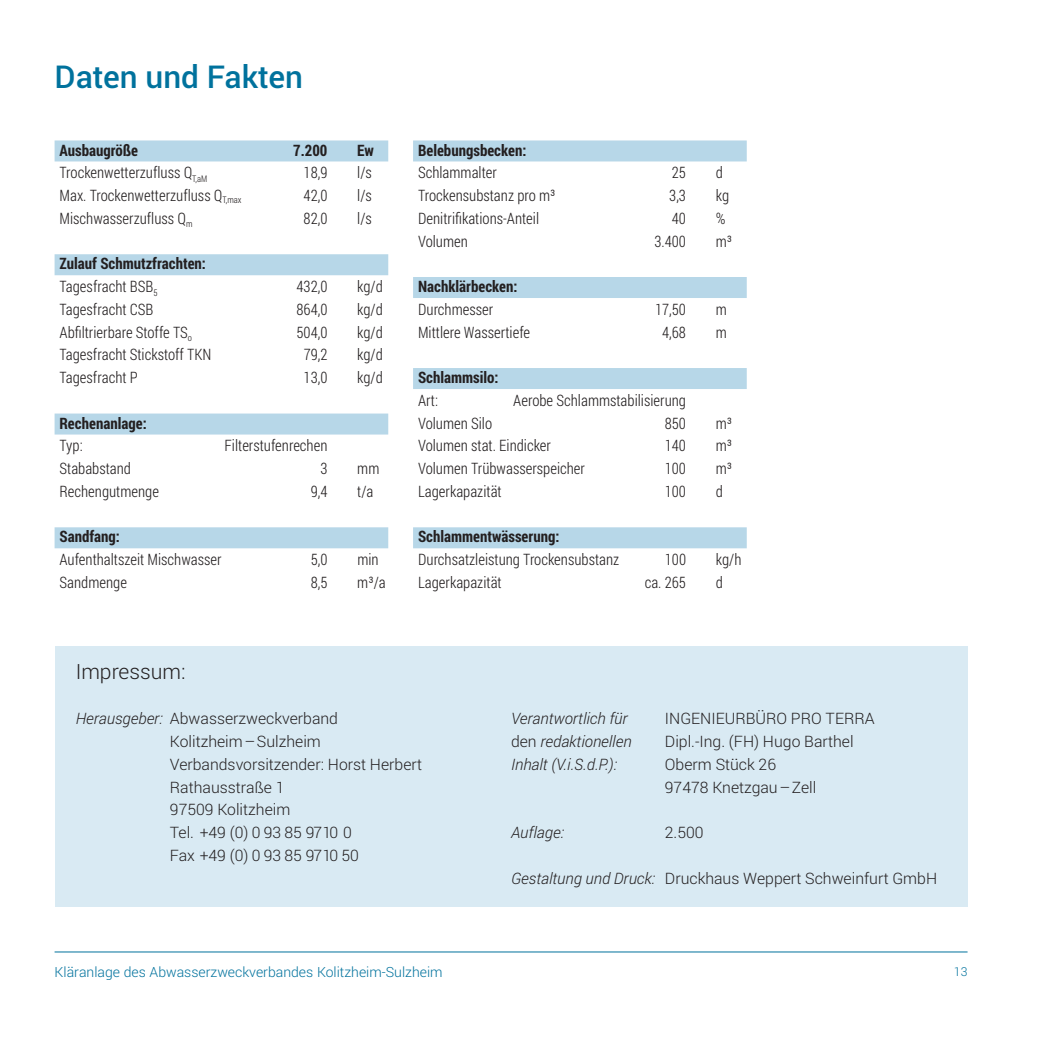
<style>
.page{position:relative;width:1042px;height:1042px;background:#fff}
.page>*{position:absolute;margin:0;border:0;box-sizing:border-box;transform-origin:0 0}
.t1{font:500 31.5px "Roboto";color:#00729d}
.t2{font:300 21px "Roboto";color:#231f20}
.t3{font:300 15.75px "Roboto Condensed";color:#231f20}
.t4{font:300 15.75px/22.8px "Roboto";color:#231f20}
.t5{font:700 15.75px/22.8px "Roboto Condensed";color:#231f20}
.t6{font:italic 300 15.75px "Roboto";color:#231f20}
.t7{font:300 14px "Roboto";color:#00729d}
.t8{font:300 12.25px "Roboto";color:#00729d}
.s1{font-weight:300}
.s2{font-style:italic}
.s3{font-style:normal}
</style>
<div class="page">
<hr style="left:55px;top:951px;width:912px;height:1px;background:#00729d">
<div style="left:55px;top:140px;width:333px;height:21px;background:#b7d7e8"></div>
<div style="left:55px;top:254px;width:333px;height:21px;background:#b7d7e8"></div>
<div style="left:55px;top:413px;width:333px;height:21px;background:#b7d7e8"></div>
<div style="left:55px;top:527px;width:333px;height:21px;background:#b7d7e8"></div>
<div style="left:413px;top:140px;width:334px;height:21px;background:#b7d7e8"></div>
<div style="left:413px;top:277px;width:334px;height:21px;background:#b7d7e8"></div>
<div style="left:413px;top:368px;width:334px;height:21px;background:#b7d7e8"></div>
<div style="left:413px;top:527px;width:334px;height:21px;background:#b7d7e8"></div>
<div style="left:55px;top:646px;width:912px;height:260px;background:#d9eaf3"></div>
<h1 class="t1" style="left:55px;top:59px;width:250px">Daten und Fakten</h1>
<p class="t5" style="left:60px;top:139px;width:80px">Ausbaugröße</p>
<p class="t5" style="left:293px;top:139px;width:36px">7.200</p>
<p class="t5" style="left:357px;top:139px;width:18px">Ew</p>
<p class="t3" style="left:60px;top:164px;width:149px">Trockenwetterzufluss Q<sub>T,aM</sub></p>
<p class="t3" style="left:304px;top:164px;width:25px">18,9</p>
<p class="t3" style="left:357px;top:164px;width:16px">l/s</p>
<p class="t3" style="left:60px;top:186px;width:183px">Max. Trockenwetterzufluss Q<sub>T,max</sub></p>
<p class="t3" style="left:304px;top:186px;width:25px">42,0</p>
<p class="t3" style="left:357px;top:186px;width:16px">l/s</p>
<p class="t3" style="left:60px;top:209px;width:135px">Mischwasserzufluss Q<sub>m</sub></p>
<p class="t3" style="left:304px;top:209px;width:25px">82,0</p>
<p class="t3" style="left:357px;top:209px;width:16px">l/s</p>
<p class="t5" style="left:60px;top:252px;width:148px">Zulauf Schmutzfrachten:<br><span class="s1">Tagesfracht BSB</span><sub>5</sub></p>
<p class="t3" style="left:296px;top:277px;width:32px">432,0</p>
<p class="t3" style="left:357px;top:277px;width:27px">kg/d</p>
<p class="t3" style="left:60px;top:300px;width:95px">Tagesfracht CSB</p>
<p class="t3" style="left:296px;top:300px;width:32px">864,0</p>
<p class="t3" style="left:357px;top:300px;width:27px">kg/d</p>
<p class="t3" style="left:60px;top:323px;width:134px">Abfiltrierbare Stoffe TS<sub>o</sub></p>
<p class="t3" style="left:296px;top:323px;width:32px">504,0</p>
<p class="t3" style="left:357px;top:323px;width:27px">kg/d</p>
<p class="t3" style="left:60px;top:346px;width:154px">Tagesfracht Stickstoff TKN</p>
<p class="t3" style="left:304px;top:346px;width:25px">79,2</p>
<p class="t3" style="left:357px;top:346px;width:27px">kg/d</p>
<p class="t3" style="left:60px;top:368px;width:80px">Tagesfracht P</p>
<p class="t3" style="left:304px;top:368px;width:25px">13,0</p>
<p class="t3" style="left:357px;top:368px;width:27px">kg/d</p>
<p class="t5" style="left:60px;top:412px;width:89px">Rechenanlage:</p>
<p class="t3" style="left:60px;top:437px;width:25px">Typ:</p>
<p class="t3" style="left:225px;top:437px;width:104px">Filterstufenrechen</p>
<p class="t3" style="left:60px;top:459px;width:73px">Stababstand</p>
<p class="t3" style="left:320px;top:459px;width:9px">3</p>
<p class="t3" style="left:357px;top:459px;width:24px">mm</p>
<p class="t3" style="left:60px;top:482px;width:101px">Rechengutmenge</p>
<p class="t3" style="left:311px;top:482px;width:18px">9,4</p>
<p class="t3" style="left:357px;top:482px;width:18px">t/a</p>
<p class="t5" style="left:60px;top:525px;width:62px">Sandfang:</p>
<p class="t3" style="left:60px;top:550px;width:164px">Aufenthaltszeit Mischwasser</p>
<p class="t3" style="left:311px;top:550px;width:18px">5,0</p>
<p class="t3" style="left:357px;top:550px;width:23px">min</p>
<p class="t3" style="left:60px;top:573px;width:69px">Sandmenge</p>
<p class="t3" style="left:311px;top:573px;width:18px">8,5</p>
<p class="t3" style="left:357px;top:573px;width:30px">m³/a</p>
<p class="t5" style="left:418px;top:139px;width:110px">Belebungsbecken:</p>
<p class="t3" style="left:418px;top:164px;width:80px">Schlammalter</p>
<p class="t3" style="left:672px;top:164px;width:16px">25</p>
<p class="t3" style="left:716px;top:164px;width:9px">d</p>
<p class="t3" style="left:418px;top:186px;width:139px">Trockensubstanz pro m³</p>
<p class="t3" style="left:669px;top:186px;width:18px">3,3</p>
<p class="t3" style="left:716px;top:186px;width:15px">kg</p>
<p class="t3" style="left:418px;top:209px;width:123px">Denitrifikations-Anteil</p>
<p class="t3" style="left:672px;top:209px;width:16px">40</p>
<p class="t3" style="left:716px;top:209px;width:11px">%</p>
<p class="t3" style="left:418px;top:232px;width:51px">Volumen</p>
<p class="t3" style="left:654px;top:232px;width:33px">3.400</p>
<p class="t3" style="left:716px;top:232px;width:18px">m³</p>
<p class="t5" style="left:418px;top:275px;width:101px">Nachklärbecken:</p>
<p class="t3" style="left:418px;top:300px;width:77px">Durchmesser</p>
<p class="t3" style="left:655px;top:300px;width:32px">17,50</p>
<p class="t3" style="left:716px;top:300px;width:13px">m</p>
<p class="t3" style="left:418px;top:323px;width:114px">Mittlere Wassertiefe</p>
<p class="t3" style="left:662px;top:323px;width:25px">4,68</p>
<p class="t3" style="left:716px;top:323px;width:13px">m</p>
<p class="t5" style="left:418px;top:366px;width:82px">Schlammsilo:</p>
<p class="t3" style="left:418px;top:391px;width:21px">Art:</p>
<p class="t3" style="left:513px;top:391px;width:174px">Aerobe Schlammstabilisierung</p>
<p class="t3" style="left:418px;top:414px;width:76px">Volumen Silo</p>
<p class="t3" style="left:665px;top:414px;width:23px">850</p>
<p class="t3" style="left:716px;top:414px;width:18px">m³</p>
<p class="t3" style="left:418px;top:437px;width:134px">Volumen stat. Eindicker</p>
<p class="t3" style="left:665px;top:437px;width:23px">140</p>
<p class="t3" style="left:716px;top:437px;width:18px">m³</p>
<p class="t3" style="left:418px;top:459px;width:168px">Volumen Trübwasserspeicher</p>
<p class="t3" style="left:665px;top:459px;width:23px">100</p>
<p class="t3" style="left:716px;top:459px;width:18px">m³</p>
<p class="t3" style="left:418px;top:482px;width:85px">Lagerkapazität</p>
<p class="t3" style="left:665px;top:482px;width:23px">100</p>
<p class="t3" style="left:716px;top:482px;width:9px">d</p>
<p class="t5" style="left:418px;top:525px;width:143px">Schlammentwässerung:</p>
<p class="t3" style="left:418px;top:550px;width:203px">Durchsatzleistung Trockensubstanz</p>
<p class="t3" style="left:665px;top:550px;width:23px">100</p>
<p class="t3" style="left:716px;top:550px;width:27px">kg/h</p>
<p class="t3" style="left:418px;top:573px;width:85px">Lagerkapazität</p>
<p class="t3" style="left:645px;top:573px;width:43px">ca. 265</p>
<p class="t3" style="left:716px;top:573px;width:9px">d</p>
<h2 class="t2" style="left:76px;top:659px;width:111px">Impressum:</h2>
<p class="t4" style="left:170px;top:707px;width:254px;text-indent:-94px"><span class="s2">Herausgeber:</span> Abwasserzweckverband<br>Kolitzheim–Sulzheim<br>Verbandsvorsitzender: Horst Herbert<br>Rathausstraße 1<br>97509 Kolitzheim<br>Tel. +49 (0) 0 93 85 9710 0<br>Fax +49 (0) 0 93 85 9710 50</p>
<p class="t6" style="left:511px;top:710px;width:118px">Verantwortlich für</p>
<p class="t4" style="left:665px;top:707px;width:211px">INGENIEURBÜRO PRO TERRA</p>
<p class="t6" style="left:511px;top:732px;width:122px"><span class="s3">den</span> redaktionellen</p>
<p class="t4" style="left:665px;top:730px;width:190px">Dipl.-Ing. (FH) Hugo Barthel</p>
<p class="t6" style="left:511px;top:755px;width:107px">Inhalt (V.i.S.d.P.):</p>
<p class="t4" style="left:665px;top:753px;width:153px">Oberm Stück 26<br>97478 Knetzgau–Zell</p>
<p class="t6" style="left:511px;top:823px;width:54px">Auflage:</p>
<p class="t4" style="left:665px;top:821px;width:40px">2.500</p>
<p class="t4" style="left:511px;top:867px;width:428px"><span class="s2">Gestaltung und Druck:</span> Druckhaus Weppert Schweinfurt GmbH</p>
<p class="t7" style="left:55px;top:964px;width:389px">Kläranlage des Abwasserzweckverbandes Kolitzheim-Sulzheim</p>
<p class="t8" style="left:954px;top:964px;width:15px">13</p>
</div>
